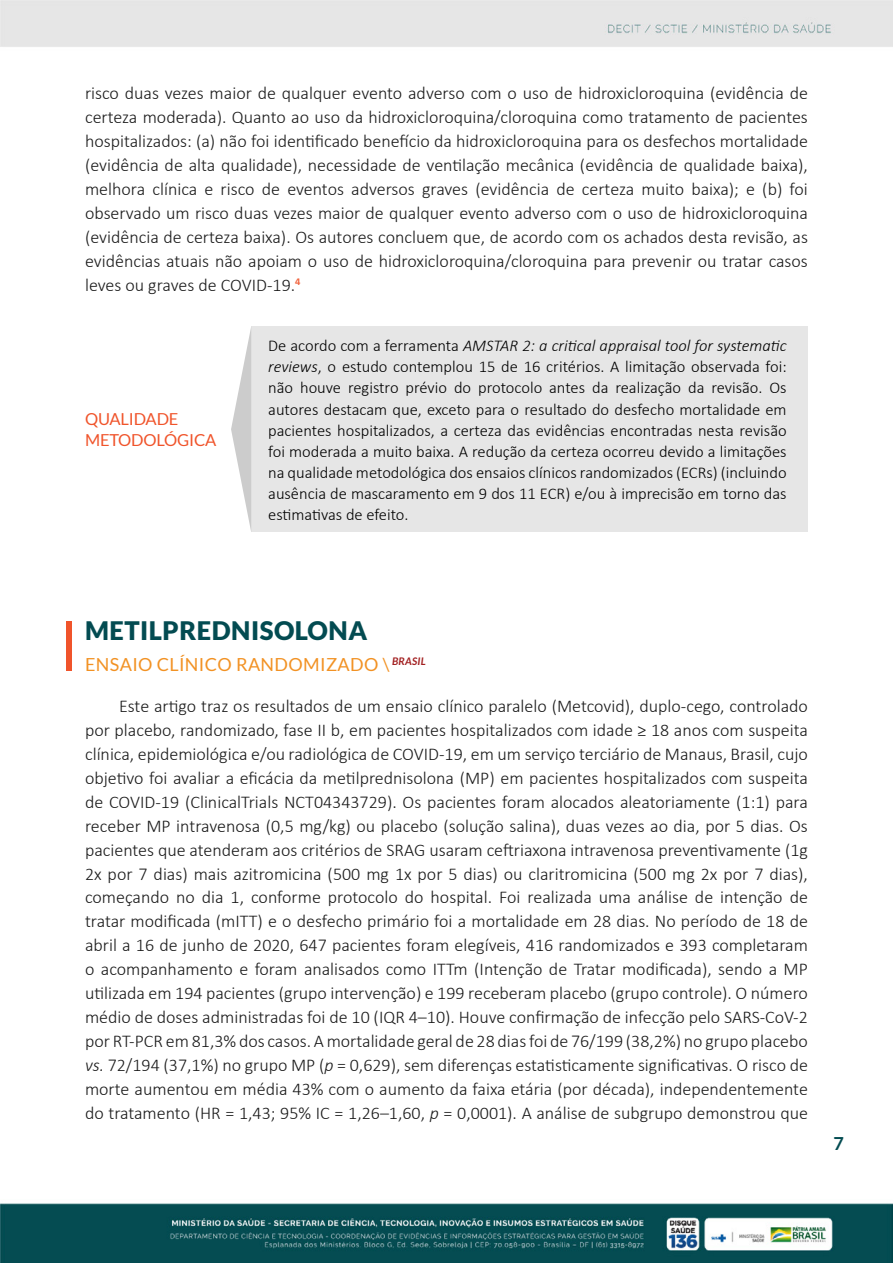
<style>
.page{position:relative;width:893px;height:1263px;background:#fff}
.page>*{position:absolute;margin:0;border:0;box-sizing:border-box;transform-origin:0 0}
.t1{font:900 25.5px "Lato";letter-spacing:.02em;color:#034b51}
.t2{font:300 18px/24px "Calibri";color:#1a1a1a;text-align:justify}
.t3{font:18px "Lato";letter-spacing:.02em;color:#f29224}
.t4{font:700 18px "Lato";color:#034b51}
.t5{font:300 16.5px/21px "Calibri";color:#000;text-align:justify}
.t6{font:16.5px/21px "Lato";letter-spacing:-.01em;color:#f0542b}
.s1{font-style:italic}
</style>
<div class="page">
<img style="left:0;top:0;width:893px;height:1263px">
<div style="left:85px;top:326px;width:146px;height:206px;background:#fff"></div>
<div style="left:251px;top:326px;width:557px;height:206px;background:#e6e6e6"></div>
<svg style="left:231px;top:326px;width:20px;height:206px"></svg>
<div style="left:66px;top:621px;width:6px;height:50px;background:#f0542b"></div>
<p class="t2" style="left:85px;top:80px;width:724px">risco duas vezes maior de qualquer evento adverso com o uso de hidroxicloroquina (evidência de certeza moderada). Quanto ao uso da hidroxicloroquina/cloroquina como tratamento de pacientes hospitalizados: (a) não foi identificado benefício da hidroxicloroquina para os desfechos mortalidade (evidência de alta qualidade), necessidade de ventilação mecânica (evidência de qualidade baixa), melhora clínica e risco de eventos adversos graves (evidência de certeza muito baixa); e (b) foi observado um risco duas vezes maior de qualquer evento adverso com o uso de hidroxicloroquina (evidência de certeza baixa). Os autores concluem que, de acordo com os achados desta revisão, as evidências atuais não apoiam o uso de hidroxicloroquina/cloroquina para prevenir ou tratar casos leves ou graves de COVID-19.<sup>4</sup></p>
<p class="t6" style="left:85px;top:409px;width:133px">QUALIDADE<br>METODOLÓGICA</p>
<p class="t5" style="left:268px;top:335px;width:520px">De acordo com a ferramenta <span class="s1">AMSTAR 2: a critical appraisal tool for systematic reviews</span>, o estudo contemplou 15 de 16 critérios. A limitação observada foi: não houve registro prévio do protocolo antes da realização da revisão. Os autores destacam que, exceto para o resultado do desfecho mortalidade em pacientes hospitalizados, a certeza das evidências encontradas nesta revisão foi moderada a muito baixa. A redução da certeza ocorreu devido a limitações na qualidade metodológica dos ensaios clínicos randomizados (ECRs) (incluindo ausência de mascaramento em 9 dos 11 ECR) e/ou à imprecisão em torno das estimativas de efeito.</p>
<h1 class="t1" style="left:85px;top:616px;width:284px">METILPREDNISOLONA</h1>
<p class="t3" style="left:85px;top:654px;width:342px">ENSAIO CLÍNICO RANDOMIZADO \ <sup>BRASIL</sup></p>
<p class="t2" style="left:85px;top:693px;width:724px;text-indent:34px">Este artigo traz os resultados de um ensaio clínico paralelo (Metcovid), duplo-cego, controlado por placebo, randomizado, fase II b, em pacientes hospitalizados com idade ≥ 18 anos com suspeita clínica, epidemiológica e/ou radiológica de COVID-19, em um serviço terciário de Manaus, Brasil, cujo objetivo foi avaliar a eficácia da metilprednisolona (MP) em pacientes hospitalizados com suspeita de COVID-19 (ClinicalTrials NCT04343729). Os pacientes foram alocados aleatoriamente (1:1) para receber MP intravenosa (0,5 mg/kg) ou placebo (solução salina), duas vezes ao dia, por 5 dias. Os pacientes que atenderam aos critérios de SRAG usaram ceftriaxona intravenosa preventivamente (1g 2x por 7 dias) mais azitromicina (500 mg 1x por 5 dias) ou claritromicina (500 mg 2x por 7 dias), começando no dia 1, conforme protocolo do hospital. Foi realizada uma análise de intenção de tratar modificada (mITT) e o desfecho primário foi a mortalidade em 28 dias. No período de 18 de abril a 16 de junho de 2020, 647 pacientes foram elegíveis, 416 randomizados e 393 completaram o acompanhamento e foram analisados como ITTm (Intenção de Tratar modificada), sendo a MP utilizada em 194 pacientes (grupo intervenção) e 199 receberam placebo (grupo controle). O número médio de doses administradas foi de 10 (IQR 4–10). Houve confirmação de infecção pelo SARS-CoV-2 por RT-PCR em 81,3% dos casos. A mortalidade geral de 28 dias foi de 76/199 (38,2%) no grupo placebo <span class="s1">vs.</span> 72/194 (37,1%) no grupo MP (<span class="s1">p</span> = 0,629), sem diferenças estatisticamente significativas. O risco de morte aumentou em média 43% com o aumento da faixa etária (por década), independentemente do tratamento (HR = 1,43; 95% IC = 1,26–1,60, <span class="s1">p</span> = 0,0001). A análise de subgrupo demonstrou que</p>
<p class="t4" style="left:833px;top:1133px;width:12px">7</p>
</div>
